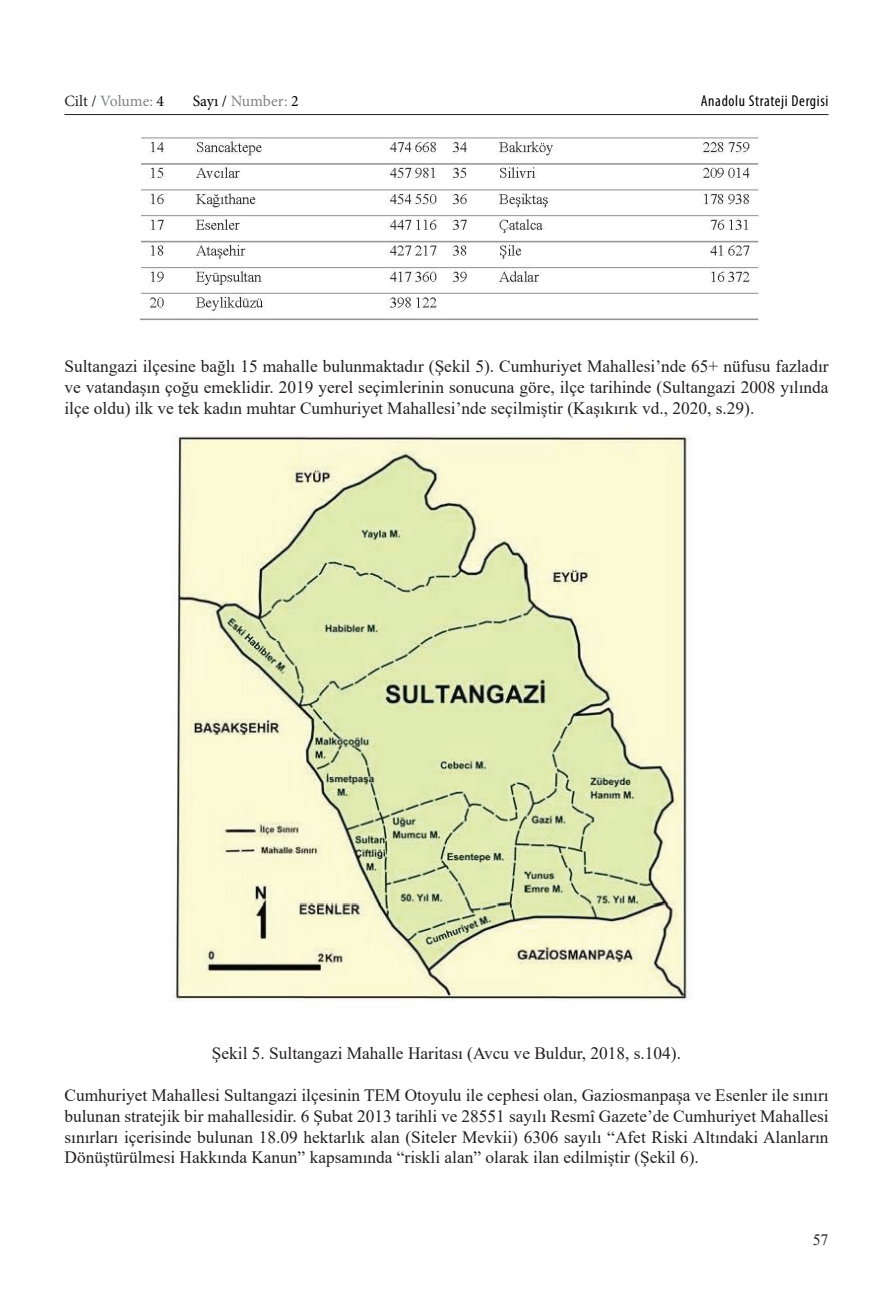
<style>
.page{position:relative;width:893px;height:1290px;background:#fff}
.page>*{position:absolute;margin:0;border:0;box-sizing:border-box;transform-origin:0 0}
.t1{font:17.32px/20.8px "Times New Roman";color:#231f20;text-align:justify}
.t2{font:15.75px "Minion Pro";color:#808285}
.t3{font:condensed 15.75px "Myriad Pro";letter-spacing:.04em;color:#000}
.t4{font:15.75px "Times New Roman";color:#231f20}
.s1{color:#231f20}
.s2{color:#000}
</style>
<div class="page">
<img style="left:140px;top:137px;width:619px;height:184px">
<img style="left:173px;top:435px;width:517px;height:566px">
<hr style="left:64px;top:114px;width:764px;height:1px;background:#231f20">
<p class="t2" style="left:64px;top:90px;width:101px"><span class="s1">Cilt /</span> Volume: <span class="s2">4</span></p>
<p class="t2" style="left:193px;top:90px;width:107px"><span class="s2">Sayı /</span> Number: <span class="s2">2</span></p>
<p class="t3" style="left:701px;top:91px;width:129px">Anadolu Strateji Dergisi</p>
<p class="t1" style="left:64px;top:356px;width:766px">Sultangazi ilçesine bağlı 15 mahalle bulunmaktadır (Şekil 5). Cumhuriyet Mahallesi’nde 65+ nüfusu fazladır ve vatandaşın çoğu emeklidir. 2019 yerel seçimlerinin sonucuna göre, ilçe tarihinde (Sultangazi 2008 yılında ilçe oldu) ilk ve tek kadın muhtar Cumhuriyet Mahallesi’nde seçilmiştir (Kaşıkırık vd., 2020, s.29).</p>
<p class="t1" style="left:212px;top:1042px;width:471px">Şekil 5. Sultangazi Mahalle Haritası (Avcu ve Buldur, 2018, s.104).</p>
<p class="t1" style="left:64px;top:1084px;width:766px">Cumhuriyet Mahallesi Sultangazi ilçesinin TEM Otoyulu ile cephesi olan, Gaziosmanpaşa ve Esenler ile sınırı bulunan stratejik bir mahallesidir. 6 Şubat 2013 tarihli ve 28551 sayılı Resmî Gazete’de Cumhuriyet Mahallesi sınırları içerisinde bulunan 18.09 hektarlık alan (Siteler Mevkii) 6306 sayılı “Afet Riski Altındaki Alanların Dönüştürülmesi Hakkında Kanun” kapsamında “riskli alan” olarak ilan edilmiştir (Şekil 6).</p>
<p class="t4" style="left:813px;top:1229px;width:17px">57</p>
</div>
